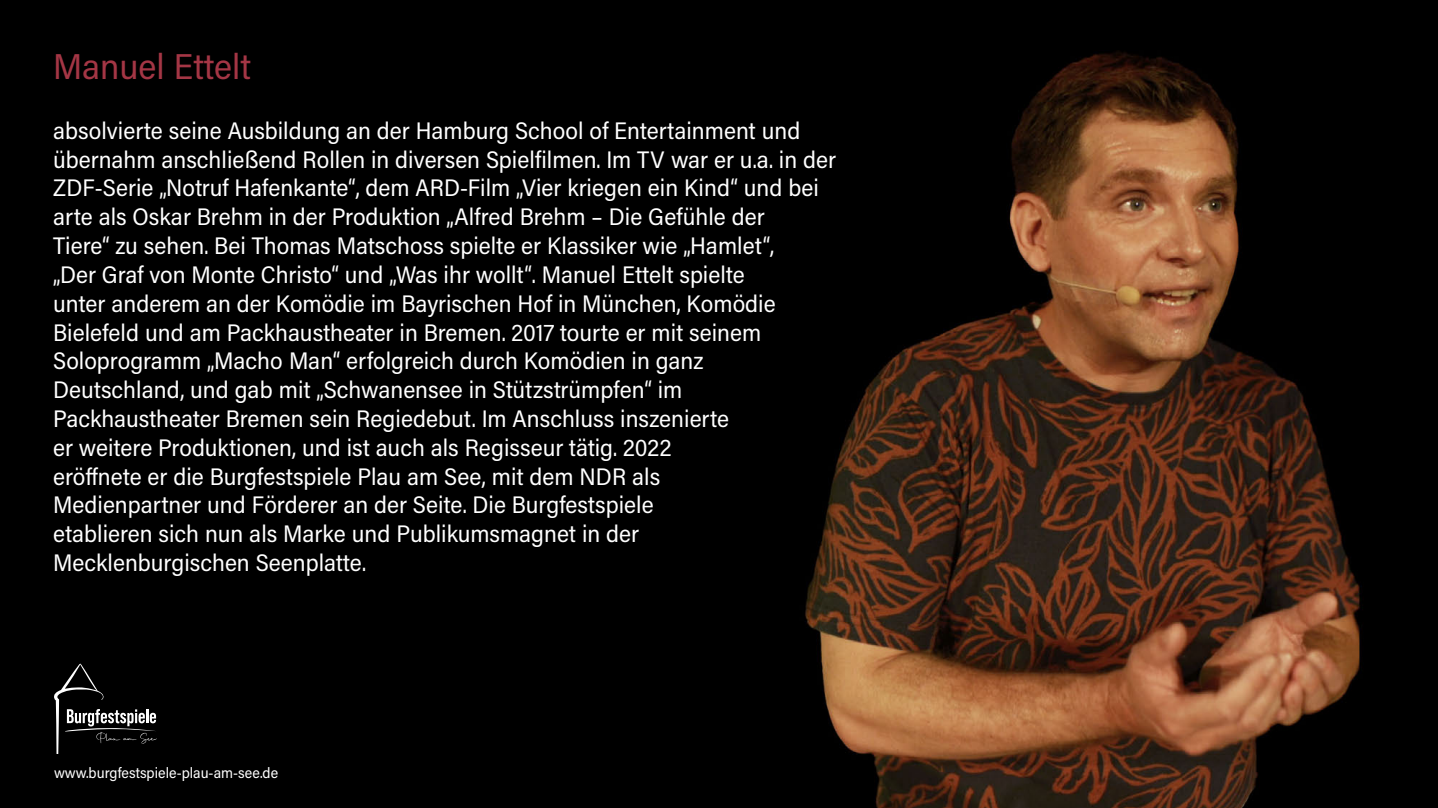
<style>
.page{position:relative;width:1438px;height:808px;background:#fff}
.page>*{position:absolute;margin:0;border:0;box-sizing:border-box;transform-origin:0 0}
.t1{font:36px "Acumin Variable Concept";color:#a43645}
.t2{font:24px/28.8px "Acumin Variable Concept";color:#fff}
.t3{font:15px "Acumin Variable Concept";color:#fff}
</style>
<div class="page">
<img style="left:0;top:0;width:1437px;height:808px">
<svg style="left:54px;top:663px;width:103px;height:91px;background:#1d1d1d"></svg>
<p class="t1" style="left:53px;top:42px;width:199px">Manuel Ettelt</p>
<p class="t2" style="left:53px;top:115px;width:784px">absolvierte seine Ausbildung an der Hamburg School of Entertainment und übernahm anschließend Rollen in diversen Spielfilmen. Im TV war er u.a. in der ZDF-Serie „Notruf Hafenkante“, dem ARD-Film „Vier kriegen ein Kind“ und bei arte als Oskar Brehm in der Produktion „Alfred Brehm – Die Gefühle der<br>Tiere“ zu sehen. Bei Thomas Matschoss spielte er Klassiker wie „Hamlet“,<br>„Der Graf von Monte Christo“ und „Was ihr wollt“. Manuel Ettelt spielte<br>unter anderem an der Komödie im Bayrischen Hof in München, Komödie Bielefeld und am Packhaustheater in Bremen. 2017 tourte er mit seinem Soloprogramm „Macho Man“ erfolgreich durch Komödien in ganz Deutschland, und gab mit „Schwanensee in Stützstrümpfen“ im Packhaustheater Bremen sein Regiedebut. Im Anschluss inszenierte<br>er weitere Produktionen, und ist auch als Regisseur tätig. 2022<br>eröffnete er die Burgfestspiele Plau am See, mit dem NDR als<br>Medienpartner und Förderer an der Seite. Die Burgfestspiele<br>etablieren sich nun als Marke und Publikumsmagnet in der Mecklenburgischen Seenplatte.</p>
<p class="t3" style="left:54px;top:762px;width:226px">www.burgfestspiele-plau-am-see.de</p>
</div>
